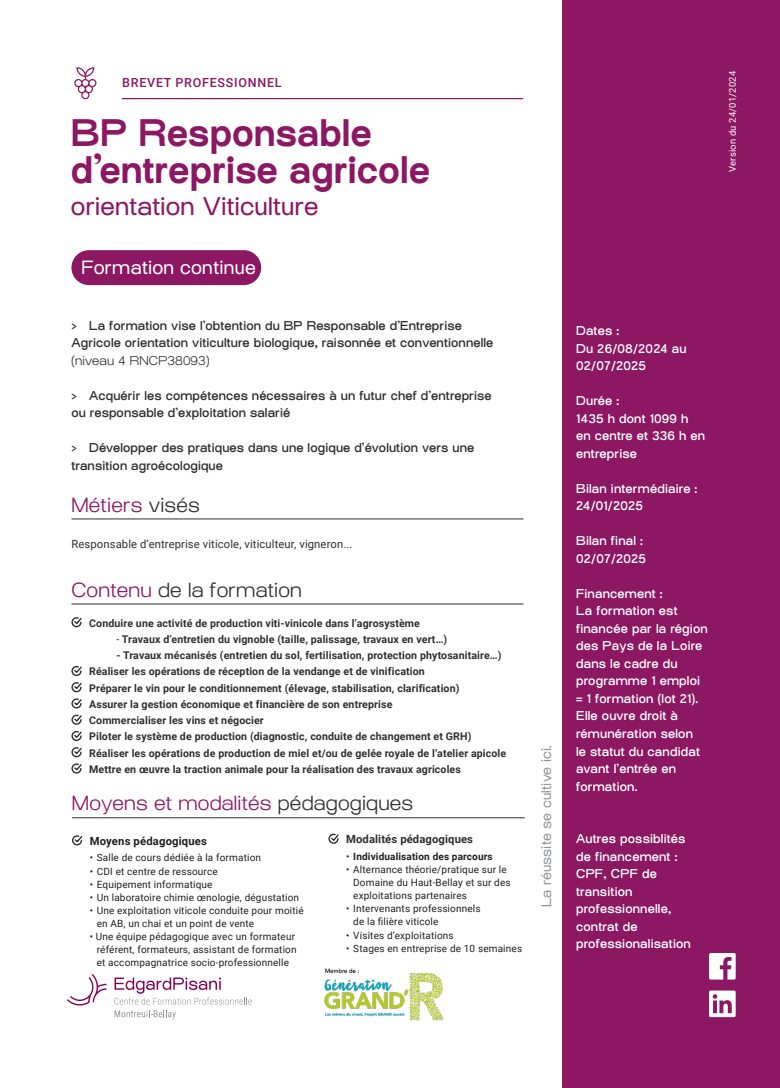
<style>
.page{position:relative;width:780px;height:1088px;background:#fff}
.page>*{position:absolute;margin:0;border:0;box-sizing:border-box;transform-origin:0 0}
.t1{font:700 37.5px "Osmose";color:#8c1762}
.t2{font:25px "Osmose";letter-spacing:.005em;color:#8c1762}
.t3{font:300 20px "Osmose";letter-spacing:.01em;color:#8c1762}
.t4{font:300 20px "Osmose";letter-spacing:.01em;color:#312f30}
.t5{font:18.75px "Osmose";letter-spacing:.01em;color:#fff}
.t6{font:13.75px "Osmose";letter-spacing:.01em;color:#939598}
.t7{font:500 12.5px/17.5px "Osmose";letter-spacing:.015em;color:#fff}
.t8{font:500 12.5px/17.5px "Osmose";letter-spacing:.01em;color:#312f30}
.t9{font:500 12.5px "Roboto";letter-spacing:.06em;color:#8c1762}
.t10{font:11.25px "Roboto";letter-spacing:.01em;color:#312f30}
.t11{font:700 11.25px "Roboto";letter-spacing:.01em;color:#312f30}
.t12{font:700 11.25px "Roboto";letter-spacing:.015em;color:#231f20}
.t13{font:700 10.62px "Roboto";letter-spacing:.01em;color:#312f30}
.t14{font:10px/13.1px "Roboto";letter-spacing:.015em;color:#231f20}
.t15{font:700 10px "Roboto";letter-spacing:.015em;color:#231f20}
.t16{font:9.38px "Roboto";letter-spacing:.025em;color:#fff}
.s1{font-weight:300}
.s2{color:#312f30}
.s3{color:#8c1762}
.s4{font-weight:400}
</style>
<div class="page">
<div style="left:71px;top:250px;width:190px;height:35px;background:#8c1762;border-radius:17px"></div>
<div style="left:562px;top:0;width:218px;height:1088px;background:#8c1762"></div>
<svg style="left:709px;top:990px;width:26px;height:27px"></svg>
<svg style="left:709px;top:953px;width:26px;height:26px"></svg>
<svg style="left:67px;top:974px;width:39px;height:31px"></svg>
<svg style="left:114px;top:977px;width:138px;height:42px"></svg>
<hr style="left:122px;top:98px;width:401px;height:1px;background:#8c1762">
<hr style="left:71px;top:519px;width:452px;height:1px;background:#312f30">
<hr style="left:72px;top:817px;width:452px;height:1px;background:#312f30">
<svg style="left:72px;top:835px;width:11px;height:11px"></svg>
<svg style="left:328px;top:833px;width:11px;height:11px"></svg>
<svg style="left:74px;top:67px;width:22px;height:32px"></svg>
<img style="left:324px;top:968px;width:120px;height:53px">
<hr style="left:71px;top:604px;width:452px;height:1px;background:#312f30">
<svg style="left:71px;top:617px;width:11px;height:11px"></svg>
<svg style="left:71px;top:665px;width:11px;height:109px"></svg>
<p class="t9" style="left:122px;top:74px;width:161px">BREVET PROFESSIONNEL</p>
<p class="t1" style="left:71px;top:111px;width:302px">BP Responsable</p>
<p class="t1" style="left:71px;top:149px;width:361px">d’entreprise agricole</p>
<p class="t2" style="left:71px;top:192px;width:249px">orientation Viticulture</p>
<p class="t5" style="left:81px;top:257px;width:176px">Formation continue</p>
<p class="t8" style="left:71px;top:318px;width:392px">&gt; La formation vise l’obtention du BP Responsable d’Entreprise</p>
<p class="t8" style="left:71px;top:336px;width:423px">Agricole orientation viticulture biologique, raisonnée et conventionnelle <span class="s1">(niveau 4 RNCP38093)</span></p>
<p class="t8" style="left:71px;top:388px;width:422px">&gt; Acquérir les compétences nécessaires à un futur chef d’entreprise</p>
<p class="t8" style="left:71px;top:406px;width:220px">ou responsable d’exploitation salarié</p>
<p class="t8" style="left:71px;top:441px;width:404px">&gt; Développer des pratiques dans une logique d’évolution vers une transition agroécologique</p>
<p class="t3" style="left:71px;top:493px;width:130px">Métiers <span class="s2">visés</span></p>
<p class="t10" style="left:71px;top:536px;width:282px">Responsable d’entreprise viticole, viticulteur, vigneron...</p>
<p class="t4" style="left:71px;top:578px;width:232px"><span class="s3">Contenu</span> de la formation</p>
<p class="t13" style="left:89px;top:615px;width:332px">Conduire une activité de production viti-vinicole dans l’agrosystème</p>
<p class="t13" style="left:116px;top:632px;width:332px"><span class="s4">-</span> Travaux d’entretien du vignoble (taille, palissage, travaux en vert…)</p>
<p class="t13" style="left:116px;top:648px;width:386px">- Travaux mécanisés (entretien du sol, fertilisation, protection phytosanitaire…)</p>
<p class="t13" style="left:89px;top:664px;width:337px">Réaliser les opérations de réception de la vendange et de vinification</p>
<p class="t13" style="left:89px;top:680px;width:372px">Préparer le vin pour le conditionnement (élevage, stabilisation, clarification)</p>
<p class="t13" style="left:89px;top:697px;width:305px">Assurer la gestion économique et financière de son entreprise</p>
<p class="t13" style="left:89px;top:713px;width:176px">Commercialiser les vins et négocier</p>
<p class="t13" style="left:89px;top:729px;width:384px">Piloter le système de production (diagnostic, conduite de changement et GRH)</p>
<p class="t13" style="left:89px;top:745px;width:418px">Réaliser les opérations de production de miel et/ou de gelée royale de l’atelier apicole</p>
<p class="t13" style="left:89px;top:762px;width:373px">Mettre en œuvre la traction animale pour la réalisation des travaux agricoles</p>
<p class="t3" style="left:72px;top:792px;width:342px">Moyens et modalités <span class="s2">pédagogiques</span></p>
<p class="t12" style="left:90px;top:833px;width:119px">Moyens pédagogiques</p>
<p class="t14" style="left:90px;top:851px;width:173px">• Salle de cours dédiée à la formation</p>
<p class="t14" style="left:90px;top:864px;width:129px">• CDI et centre de ressource</p>
<p class="t14" style="left:90px;top:877px;width:124px">• Equipement informatique</p>
<p class="t14" style="left:90px;top:890px;width:211px">• Un laboratoire chimie œnologie, dégustation</p>
<p class="t14" style="left:90px;top:903px;width:215px">• Une exploitation viticole conduite pour moitié</p>
<p class="t14" style="left:97px;top:916px;width:159px">en AB, un chai et un point de vente</p>
<p class="t14" style="left:90px;top:930px;width:207px">• Une équipe pédagogique avec un formateur</p>
<p class="t14" style="left:97px;top:943px;width:201px">référent, formateurs, assistant de formation</p>
<p class="t14" style="left:97px;top:956px;width:194px">et accompagnatrice socio-professionnelle</p>
<p class="t11" style="left:346px;top:831px;width:128px">Modalités pédagogiques</p>
<p class="t15" style="left:346px;top:849px;width:148px"><span class="s4">•</span> Individualisation des parcours</p>
<p class="t14" style="left:346px;top:862px;width:162px">• Alternance théorie/pratique sur le</p>
<p class="t14" style="left:353px;top:875px;width:159px">Domaine du Haut-Bellay et sur des</p>
<p class="t14" style="left:353px;top:889px;width:115px">exploitations partenaires</p>
<p class="t14" style="left:353px;top:902px;width:129px;text-indent:-7px">• Intervenants professionnels de la filière viticole</p>
<p class="t14" style="left:346px;top:928px;width:109px">• Visites d’exploitations</p>
<p class="t14" style="left:346px;top:941px;width:177px">• Stages en entreprise de 10 semaines</p>
<p class="t6" style="left:538px;top:907px;width:163px;rotate:-90deg">La réussite se cultive ici.</p>
<p class="t16" style="left:725px;top:172px;width:103px;rotate:-90deg">Version du 24/01/2024</p>
<p class="t7" style="left:576px;top:324px;width:45px">Dates :</p>
<p class="t7" style="left:576px;top:341px;width:112px">Du 26/08/2024 au<br>02/07/2025</p>
<p class="t7" style="left:576px;top:394px;width:45px">Durée :</p>
<p class="t7" style="left:576px;top:411px;width:131px">1435 h dont 1099 h en centre et 336 h en entreprise</p>
<p class="t7" style="left:576px;top:481px;width:123px">Bilan intermédiaire :</p>
<p class="t7" style="left:576px;top:499px;width:68px">24/01/2025</p>
<p class="t7" style="left:576px;top:534px;width:68px">Bilan final :</p>
<p class="t7" style="left:576px;top:551px;width:71px">02/07/2025</p>
<p class="t7" style="left:576px;top:586px;width:88px">Financement :</p>
<p class="t7" style="left:576px;top:604px;width:133px">La formation est financée par la région des Pays de la Loire dans le cadre du programme 1 emploi = 1 formation (lot 21).<br>Elle ouvre droit à rémunération selon<br>le statut du candidat avant l’entrée en formation.</p>
<p class="t7" style="left:576px;top:831px;width:111px">Autres possiblités de financement :</p>
<p class="t7" style="left:576px;top:866px;width:82px">CPF, CPF de</p>
<p class="t7" style="left:576px;top:884px;width:116px">transition professionnelle, contrat de professionalisation</p>
</div>
